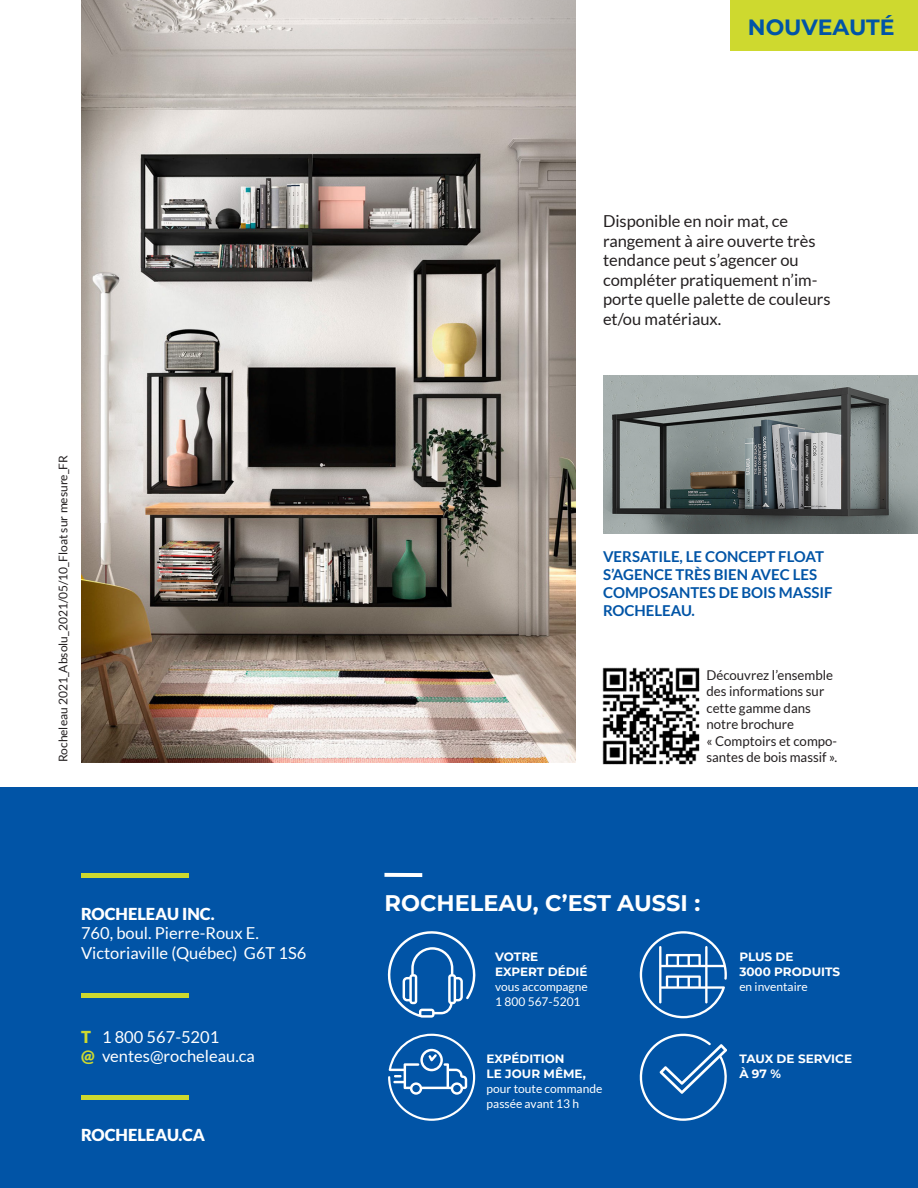
<style>
.page{position:relative;width:918px;height:1188px;background:#fff}
.page>*{position:absolute;margin:0;border:0;box-sizing:border-box;transform-origin:0 0}
.Titre{font:700 22.5px "Montserrat";color:#fff}
.t1{font:700 22.05px "Montserrat";color:#0154a6}
.Texte_courant{font:16.5px/19.5px "Lato";color:#231f20}
.Texte_courant-2{font:16.5px/19.5px "Lato";color:#fff}
.Texte_courant-3{font:900 16.5px "Lato";color:#fff}
.Sous-titre{font:700 15px/18px "Lato";color:#0154a6}
.Texte_courant-4{font:13.5px/16.5px "Lato";color:#231f20}
.t2{font:12px/15px "Lato";color:#fff}
.Note_back{font:12px "Lato";color:#231f20}
.t3{font:700 12px/15px "Montserrat";color:#fff}
.s1{font-weight:900;color:#ced92f}
.s2{font-family:"Montserrat";font-weight:700}
.s3{font-family:"Lato";font-weight:400}
</style>
<div class="page">
<div style="left:730px;top:0;width:188px;height:51px;background:#ced92f"></div>
<img style="left:81px;top:0;width:495px;height:762px">
<div style="left:0;top:787px;width:918px;height:401px;background:#0154a6"></div>
<hr style="left:81px;top:1095px;width:108px;height:4px;background:#ced92f">
<div style="left:81px;top:993px;width:108px;height:5px;background:#ced92f"></div>
<div style="left:81px;top:873px;width:108px;height:5px;background:#ced92f"></div>
<img style="left:602px;top:667px;width:98px;height:98px">
<svg style="left:384px;top:873px;width:38px;height:4px"></svg>
<svg style="left:388px;top:1034px;width:87px;height:87px"></svg>
<svg style="left:387px;top:931px;width:89px;height:87px"></svg>
<svg style="left:640px;top:931px;width:87px;height:87px"></svg>
<svg style="left:639px;top:1033px;width:88px;height:88px"></svg>
<img style="left:603px;top:376px;width:315px;height:157px">
<p class="Note_back" style="left:57px;top:762px;width:309px;rotate:-90deg">Rocheleau 2021_Absolu_2021/05/10_Float sur mesure_FR</p>
<p class="Texte_courant-3" style="left:81px;top:904px;width:135px">ROCHELEAU INC.</p>
<p class="Texte_courant-2" style="left:81px;top:924px;width:180px">760, boul. Pierre-Roux E.</p>
<p class="Texte_courant-2" style="left:81px;top:943px;width:227px">Victoriaville (Québec) G6T 1S6</p>
<p class="Texte_courant-2" style="left:81px;top:1027px;width:175px"><span class="s1">T</span> 1 800 567-5201<br><span class="s1">@</span> ventes@rocheleau.ca</p>
<p class="Texte_courant-3" style="left:81px;top:1125px;width:126px">ROCHELEAU.CA</p>
<h2 class="t1" style="left:748px;top:11px;width:148px">NOUVEAUTÉ</h2>
<p class="Texte_courant" style="left:603px;top:211px;width:214px">Disponible en noir mat, ce rangement à aire ouverte très tendance peut s’agencer ou</p>
<p class="Texte_courant" style="left:603px;top:270px;width:229px">compléter pratiquement n’im&shy;porte quelle palette de couleurs et/ou matériaux.</p>
<p class="Sous-titre" style="left:603px;top:547px;width:231px">VERSATILE, LE CONCEPT FLOAT<br>S’AGENCE TRÈS BIEN AVEC LES<br>COMPOSANTES DE BOIS MASSIF<br>ROCHELEAU.</p>
<p class="Texte_courant-4" style="left:706px;top:667px;width:132px">Découvrez l’ensemble des informations sur cette gamme dans notre brochure<br>« Comptoirs et compo&shy;santes de bois massif ».</p>
<p class="Titre" style="left:384px;top:886px;width:317px">ROCHELEAU, C’EST AUSSI :</p>
<p class="t2" style="left:495px;top:949px;width:94px"><span class="s2">VOTRE<br>EXPERT DÉDIÉ </span>vous accompagne<br>1 800 567-5201</p>
<p class="t2" style="left:487px;top:1051px;width:117px"><span class="s2">EXPÉDITION<br>LE JOUR MÊME, </span>pour toute commande passée avant 13 h</p>
<p class="t3" style="left:739px;top:948px;width:102px">PLUS DE<br>3000 PRODUITS <span class="s3">en inventaire</span></p>
<p class="t3" style="left:739px;top:1050px;width:114px">TAUX DE SERVICE<br>À 97 %</p>
</div>
